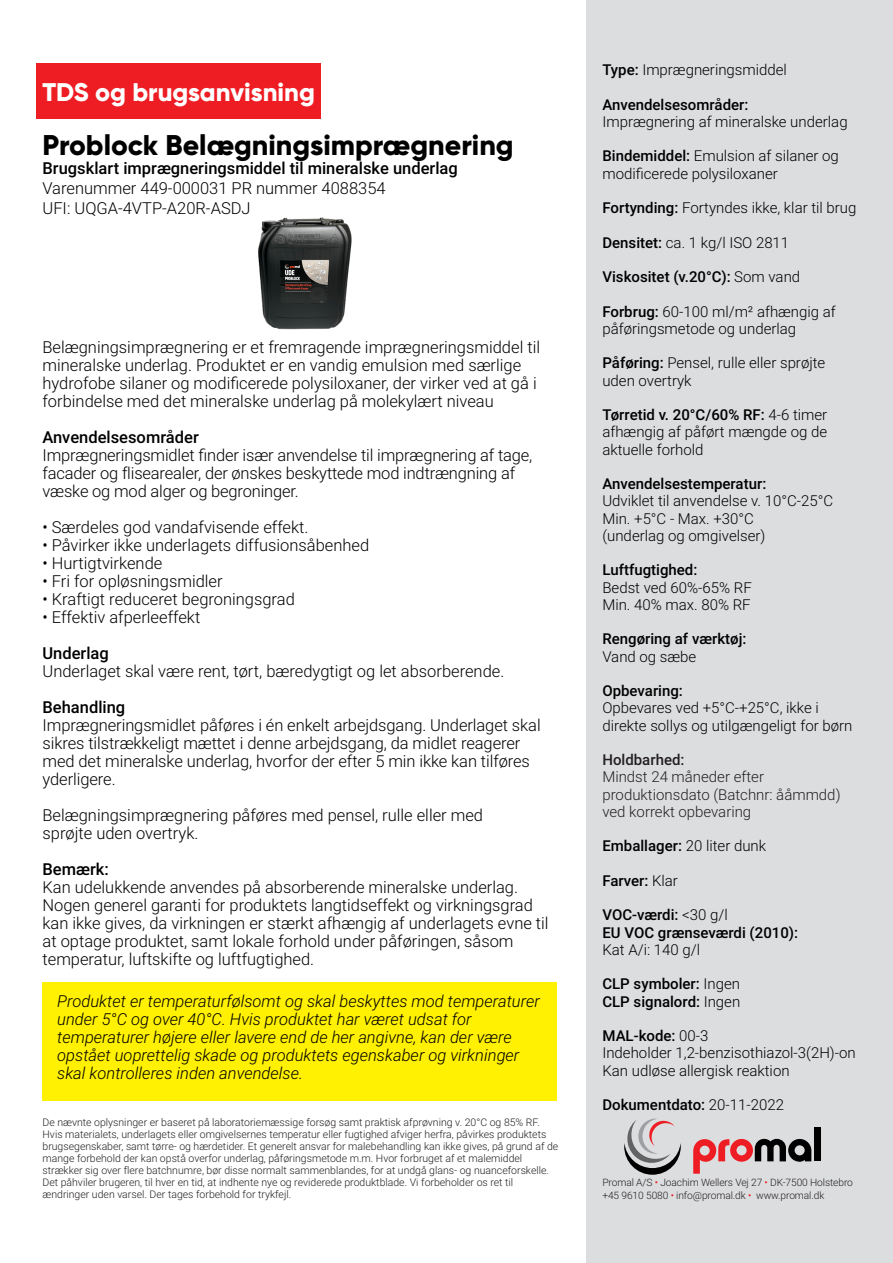
<style>
.page{position:relative;width:893px;height:1263px;background:#fff}
.page>*{position:absolute;margin:0;border:0;box-sizing:border-box;transform-origin:0 0}
.t1{font:800 28.5px "Gilroy";color:#000}
.t2{font:800 25.5px "Gilroy";color:#fff}
.t3{font:300 16.5px/18px "Roboto";color:#000}
.t4{font:italic 300 16.5px/18px "Roboto";color:#000}
.t5{font:500 16.5px "Roboto";color:#000}
.t6{font:300 15px/17.2px "Roboto";color:#000}
.t7{font:500 15px/17.2px "Roboto";color:#000}
.t8{font:300 15px/17.2px "Roboto";color:#231f20}
.t9{font:500 15px "Roboto";color:#231f20}
.t10{font:300 10.5px/12px "Roboto";color:#231f20}
.t11{font:300 10.2px/12.6px "Roboto";letter-spacing:-.01em;color:#231f20}
.s1{font-weight:500}
.s2{font-weight:300}
.s3{color:#ee1d23}
</style>
<div class="page">
<div style="left:587px;top:0;width:306px;height:1263px;background:#dcdddf"></div>
<div style="left:43px;top:982px;width:514px;height:118px;background:#fff101"></div>
<div style="left:36px;top:64px;width:285px;height:55px;background:#ee1d23"></div>
<svg style="left:693px;top:1139px;width:118px;height:35px"></svg>
<div style="left:814px;top:1127px;width:7px;height:34px;background:#000"></div>
<svg style="left:624px;top:1118px;width:57px;height:57px"></svg>
<img style="left:258px;top:217px;width:94px;height:113px">
<h2 class="t2" style="left:43px;top:76px;width:274px">TDS og brugsanvisning</h2>
<h1 class="t1" style="left:43px;top:127px;width:473px">Problock Belægningsimprægnering</h1>
<p class="t5" style="left:43px;top:157px;width:417px">Brugsklart imprægneringsmiddel til mineralske underlag</p>
<p class="t3" style="left:43px;top:178px;width:345px;line-height:19.8px">Varenummer 449-000031 PR nummer 4088354<br>UFI: UQGA-4VTP-A20R-ASDJ</p>
<p class="t3" style="left:43px;top:337px;width:499px">Belægningsimprægnering er et fremragende imprægneringsmiddel til mineralske underlag. Produktet er en vandig emulsion med særlige hydrofobe silaner og modificerede polysiloxaner, der virker ved at gå i forbindelse med det mineralske underlag på molekylært niveau</p>
<p class="t5" style="left:43px;top:425px;width:158px">Anvendelsesområder</p>
<p class="t3" style="left:43px;top:445px;width:491px">Imprægneringsmidlet finder især anvendelse til imprægnering af tage, facader og flisearealer, der ønskes beskyttede mod indtrængning af væske og mod alger og begroninger.</p>
<p class="t3" style="left:43px;top:517px;width:267px">• Særdeles god vandafvisende effekt.</p>
<p class="t3" style="left:43px;top:535px;width:328px">• Påvirker ikke underlagets diffusionsåbenhed</p>
<p class="t3" style="left:43px;top:553px;width:121px">• Hurtigtvirkende</p>
<p class="t3" style="left:43px;top:571px;width:182px">• Fri for opløsningsmidler</p>
<p class="t3" style="left:43px;top:589px;width:254px">• Kraftigt reduceret begroningsgrad</p>
<p class="t3" style="left:43px;top:607px;width:159px">• Effektiv afperleeffekt</p>
<p class="t5" style="left:43px;top:641px;width:68px">Underlag</p>
<p class="t3" style="left:43px;top:661px;width:463px">Underlaget skal være rent, tørt, bæredygtigt og let absorberende.</p>
<p class="t5" style="left:43px;top:695px;width:84px">Behandling</p>
<p class="t3" style="left:43px;top:715px;width:500px">Imprægneringsmidlet påføres i én enkelt arbejdsgang. Underlaget skal sikres tilstrækkeligt mættet i denne arbejdsgang, da midlet reagerer med det mineralske underlag, hvorfor der efter 5 min ikke kan tilføres yderligere.</p>
<p class="t3" style="left:43px;top:805px;width:442px">Belægningsimprægnering påføres med pensel, rulle eller med sprøjte uden overtryk.</p>
<p class="t5" style="left:43px;top:857px;width:68px">Bemærk:</p>
<p class="t3" style="left:43px;top:877px;width:508px">Kan udelukkende anvendes på absorberende mineralske underlag.<br>Nogen generel garanti for produktets langtidseffekt og virkningsgrad kan ikke gives, da virkningen er stærkt afhængig af underlagets evne til at optage produktet, samt lokale forhold under påføringen, såsom temperatur, luftskifte og luftfugtighed.</p>
<p class="t4" style="left:57px;top:992px;width:484px">Produktet er temperaturfølsomt og skal beskyttes mod temperaturer under 5°C og over 40°C. Hvis produktet har været udsat for temperaturer højere eller lavere end de her angivne, kan der være opstået uoprettelig skade og produktets egenskaber og virkninger skal kontrolleres inden anvendelse.</p>
<p class="t10" style="left:43px;top:1116px;width:517px">De nævnte oplysninger er baseret på laboratoriemæssige forsøg samt praktisk afprøvning v. 20°C og 85% RF.<br>Hvis materialets, underlagets eller omgivelsernes temperatur eller fugtighed afviger herfra, påvirkes produktets brugsegenskaber, samt tørre- og hærdetider. Et generelt ansvar for malebehandling kan ikke gives, på grund af de mange forbehold der kan opstå overfor underlag, påføringsmetode m.m. Hvor forbruget af et malemiddel strækker sig over flere batchnumre, bør disse normalt sammenblandes, for at undgå glans- og nuanceforskelle.<br>Det påhviler brugeren, til hver en tid, at indhente nye og reviderede produktblade. Vi forbeholder os ret til ændringer uden varsel. Der tages forbehold for trykfejl.</p>
<p class="t6" style="left:602px;top:61px;width:186px"><span class="s1">Type:</span> Imprægneringsmiddel</p>
<p class="t7" style="left:602px;top:95px;width:148px">Anvendelsesområder:</p>
<p class="t6" style="left:602px;top:112px;width:247px">Imprægnering af mineralske underlag</p>
<p class="t6" style="left:602px;top:147px;width:238px"><span class="s1">Bindemiddel:</span> Emulsion af silaner og modificerede polysiloxaner</p>
<p class="t6" style="left:602px;top:199px;width:256px"><span class="s1">Fortynding:</span> Fortyndes ikke, klar til brug</p>
<p class="t6" style="left:602px;top:233px;width:188px"><span class="s1">Densitet:</span> ca. 1 kg/l ISO 2811</p>
<p class="t7" style="left:602px;top:268px;width:199px">Viskositet (v.20°C): <span class="s2">Som vand</span></p>
<p class="t6" style="left:602px;top:302px;width:235px"><span class="s1">Forbrug:</span> 60-100 ml/m² afhængig af påføringsmetode og underlag</p>
<p class="t6" style="left:602px;top:354px;width:224px"><span class="s1">Påføring:</span> Pensel, rulle eller sprøjte uden overtryk</p>
<p class="t6" style="left:602px;top:406px;width:226px;text-align:justify"><span class="s1">Tørretid v. 20°C/60% RF:</span> 4-6 timer afhængig af påført mængde og de aktuelle forhold</p>
<p class="t7" style="left:602px;top:475px;width:165px">Anvendelsestemperatur:</p>
<p class="t6" style="left:602px;top:492px;width:232px">Udviklet til anvendelse v. 10°C-25°C<br>Min. +5°C - Max. +30°C<br>(underlag og omgivelser)</p>
<p class="t7" style="left:602px;top:561px;width:96px">Luftfugtighed:</p>
<p class="t6" style="left:602px;top:578px;width:151px">Bedst ved 60%-65% RF<br>Min. 40% max. 80% RF</p>
<p class="t7" style="left:602px;top:630px;width:146px">Rengøring af værktøj:</p>
<p class="t6" style="left:602px;top:647px;width:95px">Vand og sæbe</p>
<p class="t7" style="left:602px;top:682px;width:82px">Opbevaring:</p>
<p class="t6" style="left:602px;top:699px;width:251px">Opbevares ved +5°C-+25°C, ikke i direkte sollys og utilgængeligt for børn</p>
<p class="t9" style="left:602px;top:749px;width:84px">Holdbarhed:</p>
<p class="t8" style="left:602px;top:768px;width:240px">Mindst 24 måneder efter produktionsdato (Batchnr: ååmmdd) ved korrekt opbevaring</p>
<p class="t7" style="left:602px;top:837px;width:165px">Emballager: <span class="s2">20 liter dunk</span></p>
<p class="t7" style="left:602px;top:871px;width:77px">Farver: <span class="s2">Klar</span></p>
<p class="t7" style="left:602px;top:906px;width:197px">VOC-værdi: <span class="s2">&lt;30 g/l<br></span>EU VOC grænseværdi (2010):</p>
<p class="t6" style="left:602px;top:940px;width:99px">Kat A/i: 140 g/l</p>
<p class="t7" style="left:602px;top:975px;width:139px">CLP symboler: <span class="s2">Ingen<br></span>CLP signalord: <span class="s2">Ingen</span></p>
<p class="t6" style="left:602px;top:1027px;width:255px"><span class="s1">MAL-kode:</span> 00-3<br>Indeholder 1,2-benzisothiazol-3(2H)-on<br>Kan udløse allergisk reaktion</p>
<p class="t7" style="left:602px;top:1096px;width:183px">Dokumentdato: <span class="s2">20-11-2022</span></p>
<p class="t11" style="left:602px;top:1175px;width:252px">Promal A/S <span class="s3">•</span> Joachim Wellers Vej 27 <span class="s3">•</span> DK-7500 Holstebro +45 9610 5080 <span class="s3">•</span> info@promal.dk <span class="s3">•</span> www.promal.dk</p>
</div>
